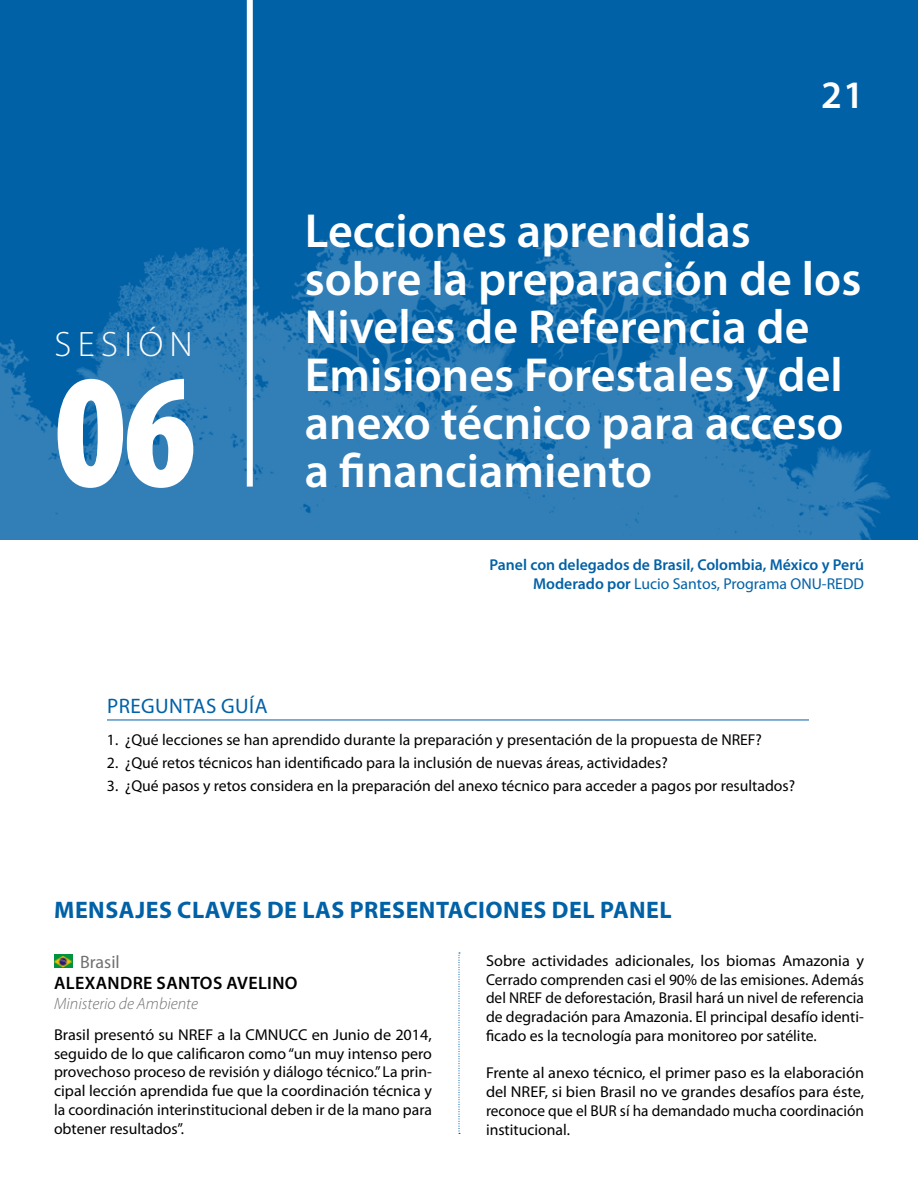
<style>
.page{position:relative;width:918px;height:1188px;background:#fff}
.page>*{position:absolute;margin:0;border:0;box-sizing:border-box;transform-origin:0 0}
.t1{font:900 condensed 163.8px "Myriad Pro";color:#fff}
.t2{font:600 48px/48px "Myriad Pro";color:#fff}
.t3{font:600 39px "Myriad Pro";color:#fff}
.t4{font:300 35.4px "Myriad Pro";letter-spacing:.175em;color:#fff}
.t5{font:700 24px "Myriad Pro";letter-spacing:.02em;color:#0061a7}
.t6{font:21px "Myriad Pro";letter-spacing:.02em;color:#0061a7}
.t7{font:600 18px "Myriad Pro";color:#000}
.t8{font:18px "Myriad Pro";color:#707172}
.t9{font:italic 300 16.5px "Myriad Pro";color:#707172}
.t10{font:15.75px/18.8px "Myriad Pro";color:#000;text-align:justify}
.t11{font:600 15.75px/18.8px "Myriad Pro";color:#0061a7;text-align:right}
.s1{font-weight:400}
</style>
<div class="page">
<div style="left:0;top:0;width:918px;height:540px;background:#0061a7"></div>
<img style="left:0;top:223px;width:891px;height:317px">
<div style="left:247px;top:0;width:6px;height:487px;background:#fff"></div>
<img style="left:54px;top:955px;width:18px;height:13px">
<svg style="left:458px;top:952px;width:2px;height:182px"></svg>
<hr style="left:107px;top:720px;width:702px;height:1px;background:#0061a7">
<h3 class="t4" style="left:54px;top:323px;width:140px">SESIÓN</h3>
<h1 class="t1" style="left:54px;top:327px;width:144px">06</h1>
<h3 class="t3" style="left:821px;top:70px;width:44px">21</h3>
<h2 class="t2" style="left:305px;top:205px;width:558px">Lecciones aprendidas sobre la preparación de los<br>Niveles de Referencia de<br>Emisiones Forestales y del anexo técnico para acceso a financiamiento</h2>
<p class="t11" style="left:489px;top:555px;width:376px">Panel con delegados de Brasil, Colombia, México y Perú<br>Moderado por <span class="s1">Lucio Santos, Programa ONU-REDD</span></p>
<h3 class="t6" style="left:107px;top:693px;width:162px">PREGUNTAS GUÍA</h3>
<p class="t10" style="left:107px;top:730px;width:657px">1. ¿Qué lecciones se han aprendido durante la preparación y presentación de la propuesta de NREF?</p>
<p class="t10" style="left:107px;top:753px;width:562px">2. ¿Qué retos técnicos han identificado para la inclusión de nuevas áreas, actividades?</p>
<p class="t10" style="left:107px;top:776px;width:690px">3. ¿Qué pasos y retos considera en la preparación del anexo técnico para acceder a pagos por resultados?</p>
<h3 class="t5" style="left:54px;top:894px;width:253px">MENSAJES CLAVES DE LAS</h3>
<h3 class="t5" style="left:350px;top:894px;width:324px">PRESENTACIONES DEL PANEL</h3>
<p class="t8" style="left:80px;top:950px;width:41px">Brasil</p>
<p class="t7" style="left:54px;top:972px;width:14px">Alexandre</p>
<p class="t7" style="left:157px;top:972px;width:13px">Santos</p>
<p class="t7" style="left:226px;top:972px;width:14px">Avelino</p>
<p class="t9" style="left:54px;top:994px;width:145px">Ministerio de Ambiente</p>
<p class="t10" style="left:54px;top:1025px;width:379px">Brasil presentó su NREF a la CMNUCC en Junio de 2014, seguido de lo que calificaron como “un muy intenso pero provechoso proceso de revisión y diálogo técnico.”La prin&shy;cipal lección aprendida fue que la coordinación técnica y la coordinación interinstitucional deben ir de la mano para obtener resultados”.</p>
<p class="t10" style="left:486px;top:951px;width:379px">Sobre actividades adicionales, los biomas Amazonia y Cerrado comprenden casi el 90% de las emisiones. Además del NREF de deforestación, Brasil hará un nivel de referencia de degradación para Amazonia. El principal desafío identi&shy;ficado es la tecnología para monitoreo por satélite.</p>
<p class="t10" style="left:486px;top:1063px;width:380px">Frente al anexo técnico, el primer paso es la elaboración del NREF, si bien Brasil no ve grandes desafíos para éste, reconoce que el BUR sí ha demandado mucha coordinación institucional.</p>
</div>
